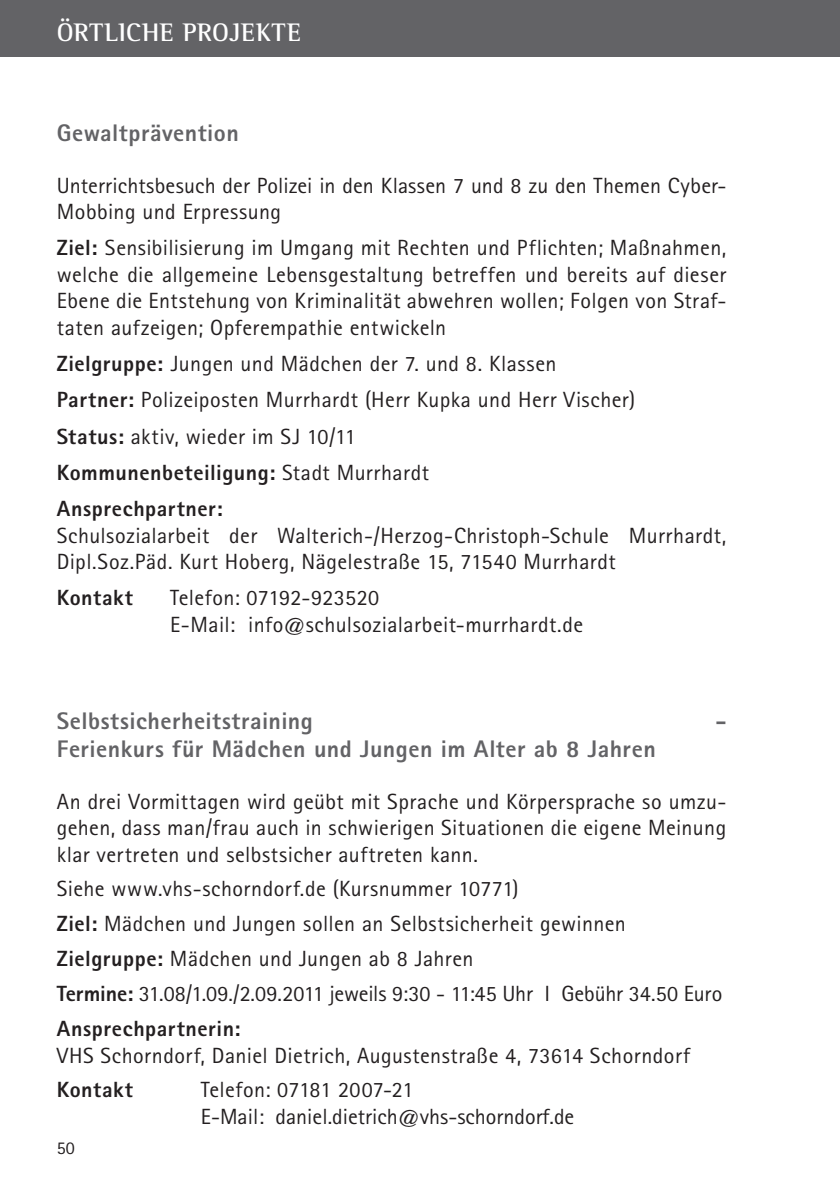
<style>
.page{position:relative;width:840px;height:1191px;background:#fff}
.page>*{position:absolute;margin:0;border:0;box-sizing:border-box;transform-origin:0 0}
.semi_13_pt_bold__rot{font:700 26px "Rotis Semi Serif Pro";letter-spacing:.025em;color:#fff}
.rotis_12_pt_bold_rot{font:800 24px "Rotis Sans Serif Pro";letter-spacing:.02em;color:#636366}
.rotis_sans_11pt_text{font:22px/26.4px "Rotis Sans Serif Pro";letter-spacing:.015em;color:#231f20}
.rotis_sans_11pt_text-2{font:22px "Rotis Sans Serif Pro";letter-spacing:-.01em;color:#231f20}
.rotis_sans_11pt_text-3{font:800 22px "Rotis Sans Serif Pro";letter-spacing:.025em;color:#231f20}
.t1{font:18px "Rotis Sans Serif Pro";color:#231f20}
.s1{font-weight:800}
.s2{font-weight:400}
</style>
<div class="page">
<div style="left:0;top:0;width:839px;height:57px;background:#636366"></div>
<p class="semi_13_pt_bold__rot" style="left:57px;top:17px;width:246px">ÖRTLICHE PROJEKTE</p>
<p class="rotis_12_pt_bold_rot" style="left:57px;top:118px;width:183px">Gewaltprävention</p>
<p class="rotis_sans_11pt_text" style="left:57px;top:172px;width:670px">Unterrichtsbesuch der Polizei in den Klassen 7 und 8 zu den Themen Cyber-<br>Mobbing und Erpressung</p>
<p class="rotis_sans_11pt_text" style="left:57px;top:235px;width:670px;text-align:justify"><span class="s1">Ziel:</span> Sensibilisierung im Umgang mit Rechten und Pflichten; Maßnahmen, welche die allgemeine Lebensgestaltung betreffen und bereits auf dieser Ebene die Entstehung von Kriminalität abwehren wollen; Folgen von Straf&shy;taten aufzeigen; Opferempathie entwickeln</p>
<p class="rotis_sans_11pt_text" style="left:57px;top:350px;width:501px"><span class="s1">Zielgruppe:</span> Jungen und Mädchen der 7. und 8. Klassen</p>
<p class="rotis_sans_11pt_text" style="left:57px;top:387px;width:579px"><span class="s1">Partner:</span> Polizeiposten Murrhardt (Herr Kupka und Herr Vischer)</p>
<p class="rotis_sans_11pt_text" style="left:57px;top:423px;width:300px"><span class="s1">Status:</span> aktiv, wieder im SJ 10/11</p>
<p class="rotis_sans_11pt_text-3" style="left:57px;top:458px;width:373px">Kommunenbeteiligung: <span class="s2">Stadt Murrhardt</span></p>
<p class="rotis_sans_11pt_text" style="left:57px;top:496px;width:670px"><span class="s1">Ansprechpartner:<br></span>Schulsozialarbeit der Walterich-/Herzog-Christoph-Schule Murrhardt,<br>Dipl.Soz.Päd. Kurt Hoberg, Nägelestraße 15, 71540 Murrhardt</p>
<p class="rotis_sans_11pt_text-3" style="left:57px;top:584px;width:78px">Kontakt</p>
<p class="rotis_sans_11pt_text" style="left:170px;top:585px;width:414px">Telefon: 07192-923520<br>E-Mail: info@schulsozialarbeit-murrhardt.de</p>
<p class="rotis_12_pt_bold_rot" style="left:57px;top:705px;width:257px">Selbstsicherheitstraining</p>
<p class="rotis_12_pt_bold_rot" style="left:715px;top:705px;width:13px">-</p>
<p class="rotis_12_pt_bold_rot" style="left:57px;top:734px;width:600px">Ferienkurs für Mädchen und Jungen im Alter ab 8 Jahren</p>
<p class="rotis_sans_11pt_text" style="left:57px;top:788px;width:670px;text-align:justify">An drei Vormittagen wird geübt mit Sprache und Körpersprache so umzu&shy;gehen, dass man/frau auch in schwierigen Situationen die eigene Meinung klar vertreten und selbstsicher auftreten kann.</p>
<p class="rotis_sans_11pt_text" style="left:57px;top:876px;width:463px">Siehe www.vhs-schorndorf.de (Kursnummer 10771)</p>
<p class="rotis_sans_11pt_text" style="left:57px;top:911px;width:570px"><span class="s1">Ziel:</span> Mädchen und Jungen sollen an Selbstsicherheit gewinnen</p>
<p class="rotis_sans_11pt_text" style="left:57px;top:945px;width:418px"><span class="s1">Zielgruppe:</span> Mädchen und Jungen ab 8 Jahren</p>
<p class="rotis_sans_11pt_text-2" style="left:57px;top:980px;width:666px"><span class="s1">Termine:</span> 31.08/1.09./2.09.2011 jeweils 9:30 - 11:45 Uhr I Gebühr 34.50 Euro</p>
<p class="rotis_sans_11pt_text" style="left:57px;top:1015px;width:634px"><span class="s1">Ansprechpartnerin:<br></span>VHS Schorndorf, Daniel Dietrich, Augustenstraße 4, 73614 Schorndorf</p>
<p class="rotis_sans_11pt_text-3" style="left:57px;top:1076px;width:78px">Kontakt</p>
<p class="rotis_sans_11pt_text" style="left:201px;top:1077px;width:375px">Telefon: 07181 2007-21<br>E-Mail: daniel.dietrich@vhs-schorndorf.de</p>
<p class="t1" style="left:57px;top:1137px;width:19px">50</p>
</div>
